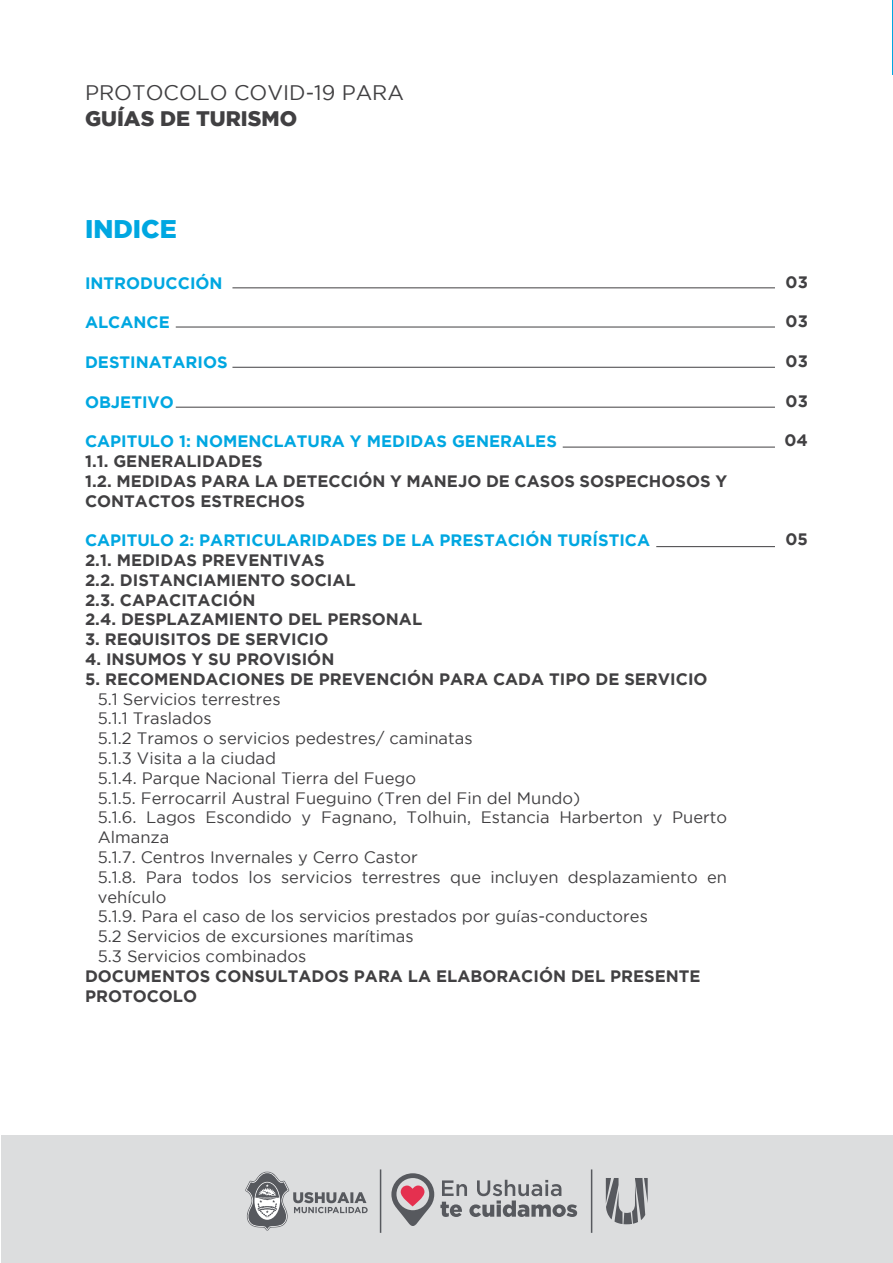
<style>
.page{position:relative;width:893px;height:1263px;background:#fff}
.page>*{position:absolute;margin:0;border:0;box-sizing:border-box;transform-origin:0 0}
.t1{font:900 25.5px "Gotham";color:#00a7e1}
.t2{font:21px "Gotham";color:#414042}
.t3{font:900 21px "Gotham";color:#414042}
.t4{font:16.5px/19.8px "Gotham";color:#414042}
.t5{font:700 16.5px/19.8px "Gotham";color:#414042}
.t6{font:700 16.5px "Gotham";color:#00a7e1}
</style>
<div class="page">
<div style="left:1px;top:1135px;width:891px;height:128px;background:#dcddde"></div>
<svg style="left:440px;top:1180px;width:137px;height:37px"></svg>
<svg style="left:391px;top:1173px;width:43px;height:53px"></svg>
<svg style="left:245px;top:1172px;width:123px;height:59px"></svg>
<svg style="left:606px;top:1178px;width:42px;height:46px"></svg>
<hr style="left:591px;top:1169px;width:1px;height:64px;background:#57595e">
<hr style="left:380px;top:1169px;width:1px;height:64px;background:#57595e">
<hr style="left:176px;top:407px;width:599px;height:1px;background:#414042">
<hr style="left:232px;top:288px;width:543px;height:1px;background:#414042">
<hr style="left:176px;top:327px;width:599px;height:1px;background:#414042">
<hr style="left:232px;top:367px;width:543px;height:1px;background:#414042">
<hr style="left:563px;top:447px;width:212px;height:1px;background:#414042">
<hr style="left:656px;top:546px;width:119px;height:1px;background:#414042">
<p class="t2" style="left:85px;top:81px;width:321px">PROTOCOLO COVID-19 PARA</p>
<p class="t3" style="left:85px;top:106px;width:214px">GUÍAS DE TURISMO</p>
<h1 class="t1" style="left:85px;top:215px;width:93px">INDICE</h1>
<p class="t6" style="left:85px;top:273px;width:139px">INTRODUCCIÓN</p>
<p class="t6" style="left:85px;top:313px;width:86px">ALCANCE</p>
<p class="t6" style="left:85px;top:353px;width:144px">DESTINATARIOS</p>
<p class="t6" style="left:85px;top:392px;width:90px">OBJETIVO</p>
<p class="t6" style="left:85px;top:432px;width:473px">CAPITULO 1: NOMENCLATURA Y MEDIDAS GENERALES</p>
<p class="t5" style="left:85px;top:451px;width:644px">1.1. GENERALIDADES<br>1.2. MEDIDAS PARA LA DETECCIÓN Y MANEJO DE CASOS SOSPECHOSOS Y<br>CONTACTOS ESTRECHOS</p>
<p class="t6" style="left:85px;top:531px;width:567px">CAPITULO 2: PARTICULARIDADES DE LA PRESTACIÓN TURÍSTICA</p>
<p class="t5" style="left:85px;top:550px;width:339px">2.1. MEDIDAS PREVENTIVAS<br>2.2. DISTANCIAMIENTO SOCIAL<br>2.3. CAPACITACIÓN<br>2.4. DESPLAZAMIENTO DEL PERSONAL</p>
<p class="t5" style="left:85px;top:629px;width:245px">3. REQUISITOS DE SERVICIO</p>
<p class="t5" style="left:85px;top:649px;width:251px">4. INSUMOS Y SU PROVISIÓN</p>
<p class="t5" style="left:85px;top:669px;width:624px">5. RECOMENDACIONES DE PREVENCIÓN PARA CADA TIPO DE SERVICIO</p>
<p class="t4" style="left:98px;top:689px;width:631px">5.1 Servicios terrestres<br>5.1.1 Traslados<br>5.1.2 Tramos o servicios pedestres/ caminatas<br>5.1.3 Visita a la ciudad<br>5.1.4. Parque Nacional Tierra del Fuego<br>5.1.5. Ferrocarril Austral Fueguino (Tren del Fin del Mundo)<br>5.1.6. Lagos Escondido y Fagnano, Tolhuin, Estancia Harberton y Puerto Almanza<br>5.1.7. Centros Invernales y Cerro Castor<br>5.1.8. Para todos los servicios terrestres que incluyen desplazamiento en vehículo<br>5.1.9. Para el caso de los servicios prestados por guías-conductores<br>5.2 Servicios de excursiones marítimas<br>5.3 Servicios combinados</p>
<p class="t5" style="left:85px;top:966px;width:617px">DOCUMENTOS CONSULTADOS PARA LA ELABORACIÓN DEL PRESENTE<br>PROTOCOLO</p>
<p class="t5" style="left:786px;top:272px;width:24px">03</p>
<p class="t5" style="left:786px;top:311px;width:24px">03</p>
<p class="t5" style="left:786px;top:351px;width:24px">03</p>
<p class="t5" style="left:786px;top:390px;width:24px">03</p>
<p class="t5" style="left:784px;top:430px;width:25px">04</p>
<p class="t5" style="left:785px;top:529px;width:24px">05</p>
</div>
